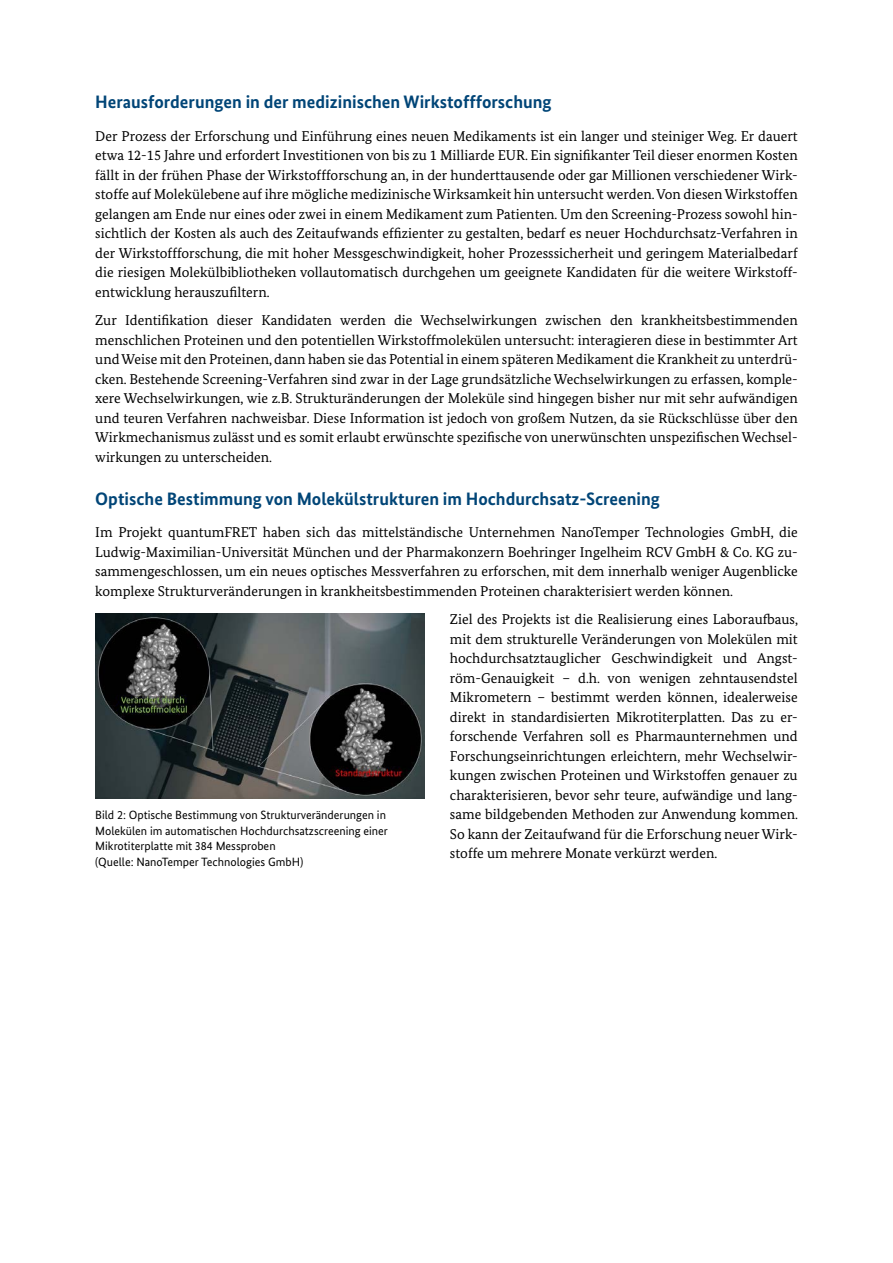
<style>
.page{position:relative;width:893px;height:1263px;background:#fff}
.page>*{position:absolute;margin:0;border:0;box-sizing:border-box;transform-origin:0 0}
.t1{font:700 18px "Bundes Sans";color:#004577}
.t2{font:14.25px/19.5px "Bundes Serif";color:#000;text-align:justify}
.t3{font:12px/15.8px "Bundes Sans";color:#000}
</style>
<div class="page">
<img style="left:95px;top:614px;width:329px;height:185px">
<h3 class="t1" style="left:95px;top:91px;width:458px">Herausforderungen in der medizinischen Wirkstoffforschung</h3>
<p class="t2" style="left:95px;top:126px;width:704px">Der Prozess der Erforschung und Einführung eines neuen Medikaments ist ein langer und steiniger Weg. Er dauert etwa 12-15 Jahre und erfordert Investitionen von bis zu 1 Milliarde EUR. Ein signifikanter Teil dieser enormen Kosten fällt in der frühen Phase der Wirkstoffforschung an, in der hunderttausende oder gar Millionen verschiedener Wirk&shy;stoffe auf Molekülebene auf ihre mögliche medizinische Wirksamkeit hin untersucht werden. Von diesen Wirkstoffen gelangen am Ende nur eines oder zwei in einem Medikament zum Patienten. Um den Screening-Prozess sowohl hin&shy;sichtlich der Kosten als auch des Zeitaufwands effizienter zu gestalten, bedarf es neuer Hochdurchsatz-Verfahren in der Wirkstoffforschung, die mit hoher Messgeschwindigkeit, hoher Prozesssicherheit und geringem Materialbedarf die riesigen Molekülbibliotheken vollautomatisch durchgehen um geeignete Kandidaten für die weitere Wirkstoff&shy;entwicklung herauszufiltern.</p>
<p class="t2" style="left:95px;top:310px;width:704px">Zur Identifikation dieser Kandidaten werden die Wechselwirkungen zwischen den krankheitsbestimmenden menschlichen Proteinen und den potentiellen Wirkstoffmolekülen untersucht: interagieren diese in bestimmter Art und Weise mit den Proteinen, dann haben sie das Potential in einem späteren Medikament die Krankheit zu unterdrü&shy;cken. Bestehende Screening-Verfahren sind zwar in der Lage grundsätzliche Wechselwirkungen zu erfassen, komple&shy;xere Wechselwirkungen, wie z.B. Strukturänderungen der Moleküle sind hingegen bisher nur mit sehr aufwändigen und teuren Verfahren nachweisbar. Diese Information ist jedoch von großem Nutzen, da sie Rückschlüsse über den Wirkmechanismus zulässt und es somit erlaubt erwünschte spezifische von unerwünschten unspezifischen Wechsel&shy;wirkungen zu unterscheiden.</p>
<h3 class="t1" style="left:95px;top:488px;width:566px">Optische Bestimmung von Molekülstrukturen im Hochdurchsatz-Screening</h3>
<p class="t2" style="left:95px;top:522px;width:704px">Im Projekt quantumFRET haben sich das mittelständische Unternehmen NanoTemper Technologies GmbH, die Ludwig-Maximilian-Universität München und der Pharmakonzern Boehringer Ingelheim RCV GmbH &amp; Co. KG zu&shy;sammengeschlossen, um ein neues optisches Messverfahren zu erforschen, mit dem innerhalb weniger Augenblicke komplexe Strukturveränderungen in krankheitsbestimmenden Proteinen charakterisiert werden können.</p>
<p class="t2" style="left:450px;top:609px;width:350px">Ziel des Projekts ist die Realisierung eines Laboraufbaus, mit dem strukturelle Veränderungen von Molekülen mit hochdurchsatztauglicher Geschwindigkeit und Angst&shy;röm-Genauigkeit – d.h. von wenigen zehntausendstel Mikrometern – bestimmt werden können, idealerweise direkt in standardisierten Mikrotiterplatten. Das zu er&shy;forschende Verfahren soll es Pharmaunternehmen und Forschungseinrichtungen erleichtern, mehr Wechselwir&shy;kungen zwischen Proteinen und Wirkstoffen genauer zu charakterisieren, bevor sehr teure, aufwändige und lang&shy;same bildgebenden Methoden zur Anwendung kommen.<br>So kann der Zeitaufwand für die Erforschung neuer Wirk&shy;stoffe um mehrere Monate verkürzt werden.</p>
<p class="t3" style="left:95px;top:807px;width:294px">Bild 2: Optische Bestimmung von Strukturveränderungen in Molekülen im automatischen Hochdurchsatzscreening einer Mikrotiterplatte mit 384 Messproben<br>(Quelle: NanoTemper Technologies GmbH)</p>
</div>
